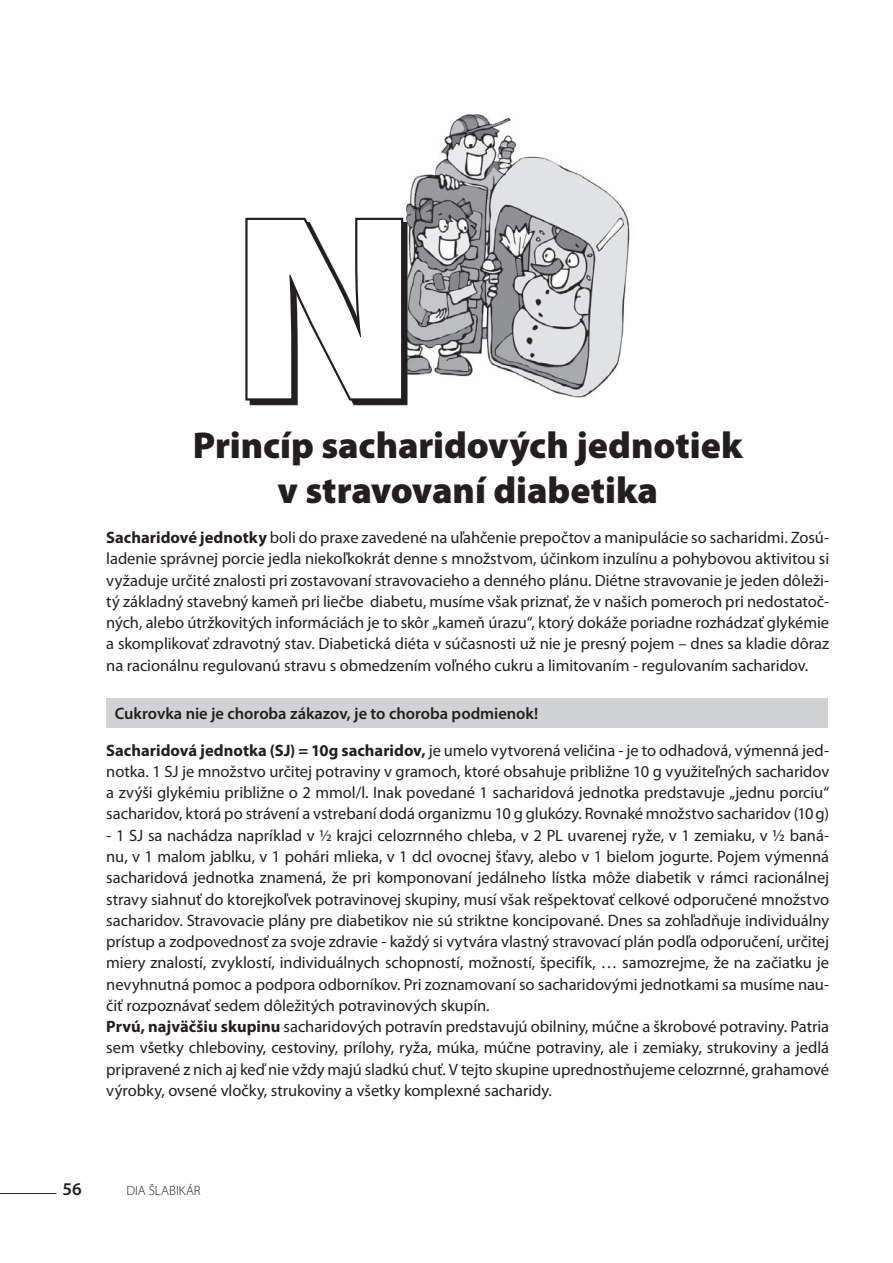
<style>
.page{position:relative;width:893px;height:1263px;background:#fff}
.page>*{position:absolute;margin:0;border:0;box-sizing:border-box;transform-origin:0 0}
.NADPIS1{font:900 264.6px "Myriad Pro";color:#fff}
.NADPIS1-2{font:900 37.5px "Myriad Pro";letter-spacing:-.005em;color:#231f20}
.t1{font:600 18px "Myriad Pro";color:#231f20}
.t2{font:16.5px/21.3px "Myriad Pro";letter-spacing:-.005em;color:#231f20;text-align:justify}
.t3{font:600 16.5px "Myriad Pro";color:#231f20}
.t4{font:300 13.5px "Myriad Pro";color:#231f20}
.s1{font-weight:700}
</style>
<div class="page">
<hr style="left:0;top:1193px;width:56px;height:1px;background:#231f20">
<div style="left:106px;top:698px;width:722px;height:29px;background:#d1d2d4"></div>
<img style="left:406px;top:114px;width:223px;height:108px">
<svg style="left:250px;top:222px;width:380px;height:184px"></svg>
<svg style="left:245px;top:217px;width:160px;height:187px"></svg>
<p class="NADPIS1" style="left:231px;top:159px;width:188px">N</p>
<p class="NADPIS1-2" style="left:193px;top:424px;width:551px">Princíp sacharidových jednotiek</p>
<p class="NADPIS1-2" style="left:277px;top:469px;width:382px">v stravovaní diabetika</p>
<p class="t2" style="left:106px;top:527px;width:724px"><span class="s1">Sacharidové jednotky</span> boli do praxe zavedené na uľahčenie prepočtov a manipulácie so sacharidmi. Zosú&shy;ladenie správnej porcie jedla niekoľkokrát denne s množstvom, účinkom inzulínu a pohybovou aktivitou si vyžaduje určité znalosti pri zostavovaní stravovacieho a denného plánu. Diétne stravovanie je jeden dôleži&shy;tý základný stavebný kameň pri liečbe diabetu, musíme však priznať, že v našich pomeroch pri nedostatoč&shy;ných, alebo útržkovitých informáciách je to skôr „kameň úrazu“, ktorý dokáže poriadne rozhádzať glykémie a skomplikovať zdravotný stav. Diabetická diéta v súčasnosti už nie je presný pojem – dnes sa kladie dôraz na racionálnu regulovanú stravu s obmedzením voľného cukru a limitovaním - regulovaním sacharidov.</p>
<p class="t3" style="left:115px;top:703px;width:425px">Cukrovka nie je choroba zákazov, je to choroba podmienok!</p>
<p class="t2" style="left:106px;top:739px;width:724px"><span class="s1">Sacharidová jednotka (SJ) = 10g sacharidov,</span> je umelo vytvorená veličina - je to odhadová, výmenná jed&shy;notka. 1 SJ je množstvo určitej potraviny v gramoch, ktoré obsahuje približne 10 g využiteľných sacharidov a zvýši glykémiu približne o 2 mmol/l. Inak povedané 1 sacharidová jednotka predstavuje „jednu porciu“ sacharidov, ktorá po strávení a vstrebaní dodá organizmu 10 g glukózy. Rovnaké množstvo sacharidov (10g)</p>
<p class="t2" style="left:106px;top:824px;width:724px">- 1 SJ sa nachádza napríklad v ½ krajci celozrnného chleba, v 2 PL uvarenej ryže, v 1 zemiaku, v ½ baná&shy;nu, v 1 malom jablku, v 1 pohári mlieka, v 1 dcl ovocnej šťavy, alebo v 1 bielom jogurte. Pojem výmenná sacharidová jednotka znamená, že pri komponovaní jedálneho lístka môže diabetik v rámci racionálnej stravy siahnuť do ktorejkoľvek potravinovej skupiny, musí však rešpektovať celkové odporučené množstvo sacharidov. Stravovacie plány pre diabetikov nie sú striktne koncipované. Dnes sa zohľadňuje individuálny prístup a zodpovednosť za svoje zdravie - každý si vytvára vlastný stravovací plán podľa odporučení, určitej miery znalostí, zvyklostí, individuálnych schopností, možností, špecifík, … samozrejme, že na začiatku je nevyhnutná pomoc a podpora odborníkov. Pri zoznamovaní so sacharidovými jednotkami sa musíme nau&shy;čiť rozpoznávať sedem dôležitých potravinových skupín.</p>
<p class="t2" style="left:106px;top:1015px;width:724px"><span class="s1">Prvú, najväčšiu skupinu</span> sacharidových potravín predstavujú obilniny, múčne a škrobové potraviny. Patria sem všetky chleboviny, cestoviny, prílohy, ryža, múka, múčne potraviny, ale i zemiaky, strukoviny a jedlá pripravené z nich aj keď nie vždy majú sladkú chuť. V tejto skupine uprednostňujeme celozrnné, grahamové výrobky, ovsené vločky, strukoviny a všetky komplexné sacharidy.</p>
<p class="t1" style="left:63px;top:1177px;width:21px">56</p>
<p class="t4" style="left:126px;top:1183px;width:76px">DIA ŠLABIKÁR</p>
</div>
